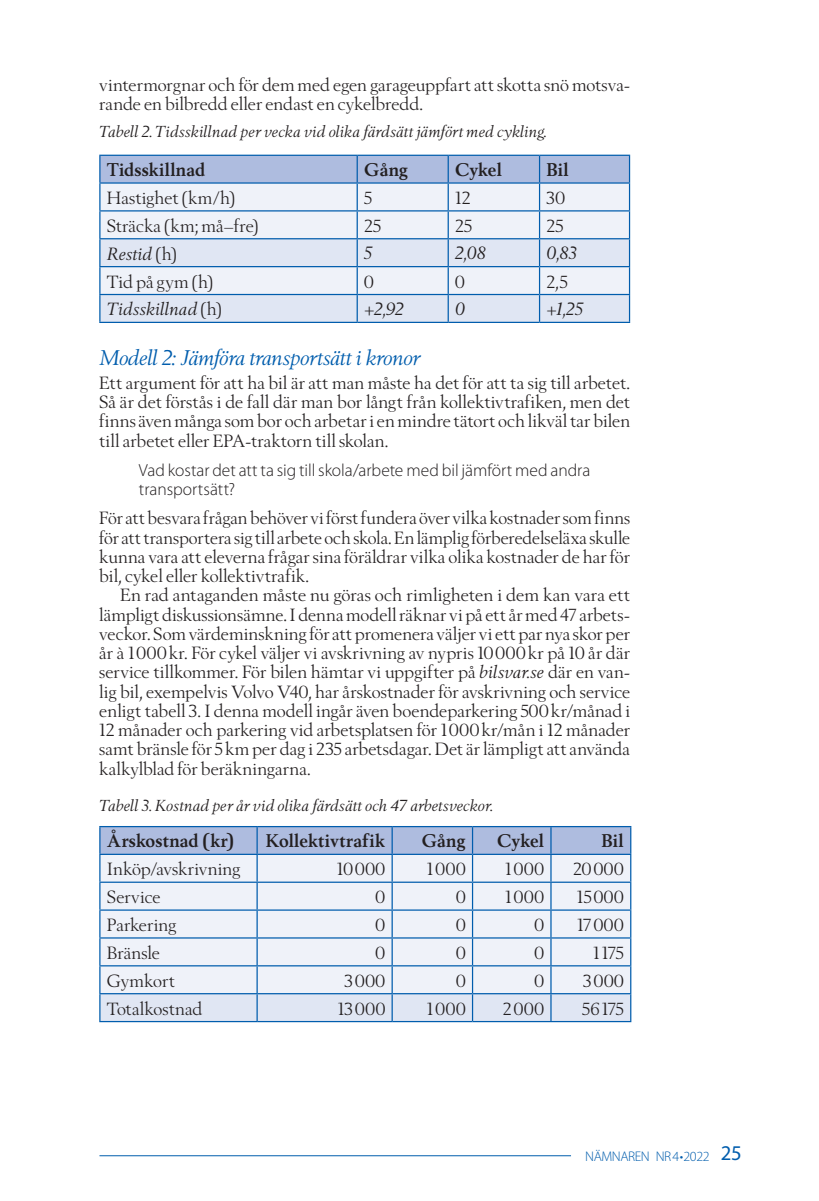
<style>
.page{position:relative;width:819px;height:1201px;background:#fff}
.page>*{position:absolute;margin:0;border:0;box-sizing:border-box;transform-origin:0 0}
.t1{font:italic 21px "Berling Nova Display Pro";letter-spacing:-.02em;color:#015dad}
.t2{font:17.5px/19.2px "Berling Nova Display Pro";letter-spacing:.005em;color:#231f20;text-align:justify}
.t3{font:300 17.5px/19.2px "Myriad Pro";letter-spacing:-.005em;color:#231f20}
.t4{font:700 17.5px "Berling Nova Text Pro";letter-spacing:.01em;color:#231f20}
.t5{font:italic 17.5px "Berling Nova Display Pro";letter-spacing:.005em;color:#231f20}
.t6{font:italic 15.75px "Berling Nova Display Pro";letter-spacing:.005em;color:#231f20}
.t7{font:300 14px "Myriad Pro";letter-spacing:-.03em;color:#015dad}
.s1{font-style:normal}
.s2{font-style:italic}
.s3{font-weight:400;font-size:21px}
</style>
<div class="page">
<hr style="left:99px;top:1155px;width:472px;height:1px;background:#015dad">
<svg style="left:99px;top:155px;width:531px;height:167px"></svg>
<hr style="left:99px;top:322px;width:258px;height:1px;background:#015dad">
<hr style="left:357px;top:322px;width:91px;height:1px;background:#015dad">
<hr style="left:448px;top:322px;width:91px;height:1px;background:#015dad">
<hr style="left:539px;top:322px;width:91px;height:1px;background:#015dad">
<svg style="left:99px;top:826px;width:532px;height:195px"></svg>
<hr style="left:99px;top:1021px;width:158px;height:1px;background:#015dad">
<hr style="left:257px;top:1021px;width:135px;height:1px;background:#015dad">
<hr style="left:392px;top:1021px;width:80px;height:1px;background:#015dad">
<hr style="left:472px;top:1021px;width:79px;height:1px;background:#015dad">
<hr style="left:551px;top:1021px;width:80px;height:1px;background:#015dad">
<p class="t2" style="left:99px;top:75px;width:532px">vintermorgnar och för dem med egen garageuppfart att skotta snö motsva&shy;rande en bilbredd eller endast en cykelbredd.</p>
<p class="t6" style="left:99px;top:123px;width:448px">Tabell 2. Tidsskillnad per vecka vid olika färdsätt jämfört med cykling.</p>
<p class="t4" style="left:107px;top:158px;width:100px">Tidsskillnad</p>
<p class="t4" style="left:364px;top:158px;width:45px">Gång</p>
<p class="t4" style="left:455px;top:158px;width:48px">Cykel</p>
<p class="t4" style="left:546px;top:158px;width:24px">Bil</p>
<p class="t2" style="left:107px;top:188px;width:130px">Hastighet (km/h)</p>
<p class="t2" style="left:364px;top:188px;width:9px">5</p>
<p class="t2" style="left:455px;top:188px;width:17px">12</p>
<p class="t2" style="left:546px;top:188px;width:20px">30</p>
<p class="t2" style="left:107px;top:216px;width:153px">Sträcka (km; må–fre)</p>
<p class="t2" style="left:364px;top:216px;width:18px">25</p>
<p class="t2" style="left:455px;top:216px;width:18px">25</p>
<p class="t2" style="left:546px;top:216px;width:18px">25</p>
<p class="t5" style="left:107px;top:243px;width:71px">Restid <span class="s1">(h)</span></p>
<p class="t5" style="left:364px;top:243px;width:10px">5</p>
<p class="t5" style="left:455px;top:243px;width:32px">2,08</p>
<p class="t5" style="left:546px;top:243px;width:32px">0,83</p>
<p class="t2" style="left:107px;top:271px;width:108px">Tid på gym (h)</p>
<p class="t2" style="left:364px;top:271px;width:11px">0</p>
<p class="t2" style="left:455px;top:271px;width:11px">0</p>
<p class="t2" style="left:546px;top:271px;width:23px">2,5</p>
<p class="t5" style="left:107px;top:299px;width:116px">Tidsskillnad <span class="s1">(h)</span></p>
<p class="t5" style="left:364px;top:299px;width:41px">+2,92</p>
<p class="t5" style="left:455px;top:299px;width:11px">0</p>
<p class="t5" style="left:546px;top:299px;width:38px">+1,25</p>
<p class="t1" style="left:99px;top:345px;width:322px">Modell 2: Jämföra transportsätt i kronor</p>
<p class="t2" style="left:99px;top:373px;width:532px">Ett argument för att ha bil är att man måste ha det för att ta sig till arbetet.<br>Så är det förstås i de fall där man bor långt från kollektivtrafiken, men det finns även många som bor och arbetar i en mindre tätort och likväl tar bilen till arbetet eller EPA-traktorn till skolan.</p>
<p class="t3" style="left:139px;top:461px;width:453px">Vad kostar det att ta sig till skola/arbete med bil jämfört med andra transportsätt?</p>
<p class="t2" style="left:99px;top:508px;width:532px">För att besvara frågan behöver vi först fundera över vilka kostnader som finns för att transportera sig till arbete och skola. En lämplig förberedelseläxa skulle kunna vara att eleverna frågar sina föräldrar vilka olika kostnader de har för bil, cykel eller kollektivtrafik.</p>
<p class="t2" style="left:99px;top:585px;width:532px;text-indent:21px">En rad antaganden måste nu göras och rimligheten i dem kan vara ett lämpligt diskussionsämne. I denna modell räknar vi på ett år med 47 arbets&shy;veckor. Som värdeminskning för att promenera väljer vi ett par nya skor per år à 1000kr. För cykel väljer vi avskrivning av nypris 10000kr på 10 år där service tillkommer. För bilen hämtar vi uppgifter på <span class="s2">bilsvar.se</span> där en van&shy;lig bil, exempelvis Volvo V40, har årskostnader för avskrivning och service enligt tabell 3. I denna modell ingår även boendeparkering 500kr/månad i 12 månader och parkering vid arbetsplatsen för 1000kr/mån i 12 månader samt bränsle för 5km per dag i 235 arbetsdagar. Det är lämpligt att använda kalkylblad för beräkningarna.</p>
<p class="t6" style="left:99px;top:796px;width:395px">Tabell 3. Kostnad per år vid olika färdsätt och 47 arbetsveckor.</p>
<p class="t4" style="left:107px;top:830px;width:128px">Årskostnad (kr)</p>
<p class="t4" style="left:266px;top:830px;width:121px">Kollektivtrafik</p>
<p class="t4" style="left:422px;top:830px;width:45px">Gång</p>
<p class="t4" style="left:497px;top:830px;width:48px">Cykel</p>
<p class="t4" style="left:601px;top:830px;width:24px">Bil</p>
<p class="t2" style="left:107px;top:859px;width:135px">Inköp/avskrivning</p>
<p class="t2" style="left:337px;top:859px;width:50px">10000</p>
<p class="t2" style="left:427px;top:859px;width:40px">1000</p>
<p class="t2" style="left:505px;top:859px;width:40px">1000</p>
<p class="t2" style="left:573px;top:859px;width:52px">20000</p>
<p class="t2" style="left:107px;top:887px;width:55px">Service</p>
<p class="t2" style="left:375px;top:887px;width:11px">0</p>
<p class="t2" style="left:456px;top:887px;width:11px">0</p>
<p class="t2" style="left:505px;top:887px;width:40px">1000</p>
<p class="t2" style="left:577px;top:887px;width:48px">15000</p>
<p class="t2" style="left:107px;top:915px;width:71px">Parkering</p>
<p class="t2" style="left:375px;top:915px;width:11px">0</p>
<p class="t2" style="left:456px;top:915px;width:11px">0</p>
<p class="t2" style="left:534px;top:915px;width:11px">0</p>
<p class="t2" style="left:577px;top:915px;width:48px">17000</p>
<p class="t2" style="left:107px;top:942px;width:54px">Bränsle</p>
<p class="t2" style="left:375px;top:942px;width:11px">0</p>
<p class="t2" style="left:456px;top:942px;width:11px">0</p>
<p class="t2" style="left:534px;top:942px;width:11px">0</p>
<p class="t2" style="left:593px;top:942px;width:32px">1175</p>
<p class="t2" style="left:107px;top:970px;width:70px">Gymkort</p>
<p class="t2" style="left:344px;top:970px;width:42px">3000</p>
<p class="t2" style="left:456px;top:970px;width:11px">0</p>
<p class="t2" style="left:534px;top:970px;width:11px">0</p>
<p class="t2" style="left:583px;top:970px;width:42px">3000</p>
<p class="t2" style="left:107px;top:998px;width:97px">Totalkostnad</p>
<p class="t2" style="left:338px;top:998px;width:49px">13000</p>
<p class="t2" style="left:427px;top:998px;width:40px">1000</p>
<p class="t2" style="left:503px;top:998px;width:43px">2000</p>
<p class="t2" style="left:582px;top:998px;width:43px">56175</p>
<p class="t7" style="left:585px;top:1148px;width:158px">NÄMNAREN NR4•2022 <span class="s3">25</span></p>
</div>
